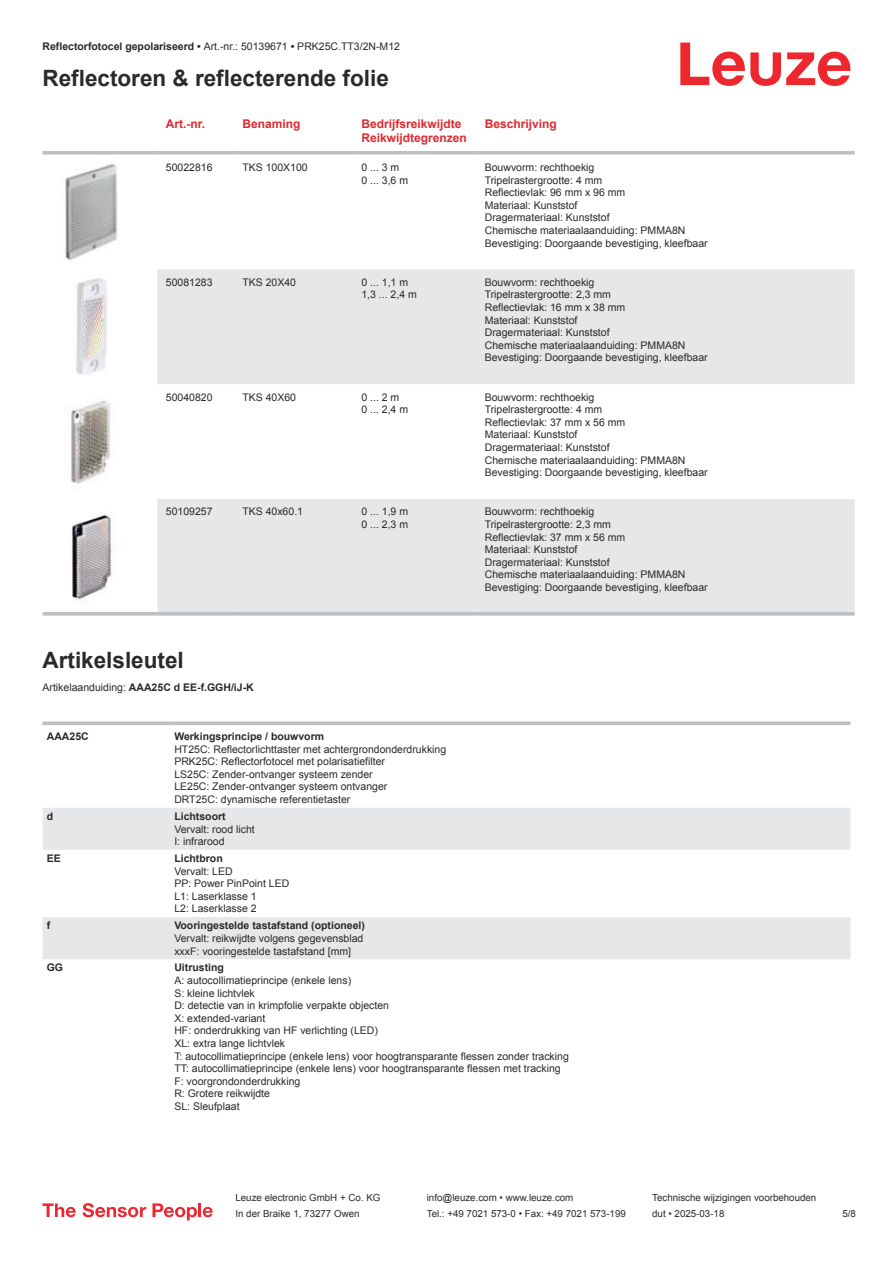
<style>
.page{position:relative;width:893px;height:1263px;background:#fff}
.page>*{position:absolute;margin:0;border:0;box-sizing:border-box;transform-origin:0 0}
.t1{font:700 22.5px "Arial";color:#2b292a}
.t2{font:700 12px/14.4px "Arial";color:#db2a30}
.t3{font:10.5px/12.6px "Arial";color:#2b292a}
.t4{font:700 10.5px "Arial";color:#2b292a}
.t5{font:9.75px "Arial";color:#2b292a}
.s1{font-weight:700}
.s2{font-weight:400}
</style>
<div class="page">
<svg style="left:680px;top:43px;width:170px;height:43px"></svg>
<svg style="left:157px;top:269px;width:698px;height:343px;fill:#e6e7e9"></svg>
<svg style="left:43px;top:151px;width:114px;height:4px"></svg>
<svg style="left:157px;top:151px;width:77px;height:4px"></svg>
<svg style="left:234px;top:151px;width:119px;height:4px"></svg>
<svg style="left:353px;top:151px;width:123px;height:4px"></svg>
<svg style="left:476px;top:151px;width:379px;height:4px;background:#c4c6c8"></svg>
<svg style="left:43px;top:612px;width:114px;height:4px"></svg>
<svg style="left:157px;top:612px;width:77px;height:4px"></svg>
<svg style="left:234px;top:612px;width:119px;height:4px"></svg>
<svg style="left:353px;top:612px;width:123px;height:4px"></svg>
<svg style="left:476px;top:612px;width:379px;height:4px;background:#c3c5c7"></svg>
<img style="left:65px;top:164px;width:53px;height:97px">
<img style="left:73px;top:278px;width:34px;height:97px">
<img style="left:70px;top:400px;width:41px;height:84px">
<img style="left:72px;top:514px;width:44px;height:87px">
<svg style="left:43px;top:808px;width:807px;height:151px;fill:#e6e7e9"></svg>
<svg style="left:43px;top:721px;width:127px;height:4px"></svg>
<svg style="left:170px;top:721px;width:680px;height:4px;background:#c5c7c9"></svg>
<svg style="left:43px;top:1203px;width:33px;height:14px"></svg>
<svg style="left:83px;top:1203px;width:63px;height:14px"></svg>
<svg style="left:153px;top:1203px;width:44px;height:17px"></svg>
<hr style="left:198px;top:1203px;width:3px;height:14px;background:#ed272d">
<svg style="left:203px;top:1207px;width:10px;height:10px"></svg>
<p class="t3" style="left:43px;top:41px;width:359px"><span class="s1">Reflectorfotocel gepolariseerd •</span> Art.-nr.: 50139671 <span class="s1">•</span> PRK25C.TT3/2N-M12</p>
<h1 class="t1" style="left:43px;top:70px;width:348px">Reflectoren &amp; reflecterende folie</h1>
<p class="t2" style="left:166px;top:117px;width:41px">Art.-nr.</p>
<p class="t2" style="left:242px;top:117px;width:60px">Benaming</p>
<p class="t2" style="left:361px;top:117px;width:107px">Bedrijfsreikwijdte<br>Reikwijdtegrenzen</p>
<p class="t2" style="left:485px;top:117px;width:74px">Beschrijving</p>
<p class="t3" style="left:166px;top:162px;width:48px">50022816</p>
<p class="t3" style="left:242px;top:162px;width:67px">TKS 100X100</p>
<p class="t3" style="left:361px;top:162px;width:48px">0 ... 3 m<br>0 ... 3,6 m</p>
<p class="t3" style="left:485px;top:162px;width:224px">Bouwvorm: rechthoekig<br>Tripelrastergrootte: 4 mm<br>Reflectievlak: 96 mm x 96 mm<br>Materiaal: Kunststof<br>Dragermateriaal: Kunststof<br>Chemische materiaalaanduiding: PMMA8N<br>Bevestiging: Doorgaande bevestiging, kleefbaar</p>
<p class="t3" style="left:166px;top:277px;width:48px">50081283</p>
<p class="t3" style="left:242px;top:277px;width:55px">TKS 20X40</p>
<p class="t3" style="left:361px;top:277px;width:57px">0 ... 1,1 m<br>1,3 ... 2,4 m</p>
<p class="t3" style="left:485px;top:277px;width:224px">Bouwvorm: rechthoekig<br>Tripelrastergrootte: 2,3 mm<br>Reflectievlak: 16 mm x 38 mm<br>Materiaal: Kunststof<br>Dragermateriaal: Kunststof<br>Chemische materiaalaanduiding: PMMA8N<br>Bevestiging: Doorgaande bevestiging, kleefbaar</p>
<p class="t3" style="left:166px;top:392px;width:48px">50040820</p>
<p class="t3" style="left:242px;top:392px;width:55px">TKS 40X60</p>
<p class="t3" style="left:361px;top:392px;width:48px">0 ... 2 m<br>0 ... 2,4 m</p>
<p class="t3" style="left:485px;top:392px;width:224px">Bouwvorm: rechthoekig<br>Tripelrastergrootte: 4 mm<br>Reflectievlak: 37 mm x 56 mm<br>Materiaal: Kunststof<br>Dragermateriaal: Kunststof<br>Chemische materiaalaanduiding: PMMA8N<br>Bevestiging: Doorgaande bevestiging, kleefbaar</p>
<p class="t3" style="left:166px;top:506px;width:48px">50109257</p>
<p class="t3" style="left:242px;top:506px;width:62px">TKS 40x60.1</p>
<p class="t3" style="left:361px;top:506px;width:48px">0 ... 1,9 m<br>0 ... 2,3 m</p>
<p class="t3" style="left:485px;top:506px;width:224px">Bouwvorm: rechthoekig<br>Tripelrastergrootte: 2,3 mm<br>Reflectievlak: 37 mm x 56 mm<br>Materiaal: Kunststof<br>Dragermateriaal: Kunststof<br>Chemische materiaalaanduiding: PMMA8N<br>Bevestiging: Doorgaande bevestiging, kleefbaar</p>
<h1 class="t1" style="left:43px;top:652px;width:143px">Artikelsleutel</h1>
<p class="t4" style="left:43px;top:684px;width:213px"><span class="s2">Artikelaanduiding:</span> AAA25C d EE-f.GGH/iJ-K</p>
<p class="t4" style="left:47px;top:732px;width:43px">AAA25C</p>
<p class="t4" style="left:174px;top:732px;width:151px">Werkingsprincipe / bouwvorm</p>
<p class="t3" style="left:174px;top:743px;width:273px">HT25C: Reflectorlichttaster met achtergrondonderdrukking PRK25C: Reflectorfotocel met polarisatiefilter<br>LS25C: Zender-ontvanger systeem zender<br>LE25C: Zender-ontvanger systeem ontvanger<br>DRT25C: dynamische referentietaster</p>
<p class="t4" style="left:47px;top:812px;width:8px">d</p>
<p class="t4" style="left:174px;top:812px;width:53px">Lichtsoort</p>
<p class="t3" style="left:174px;top:823px;width:82px">Vervalt: rood licht<br>I: infrarood</p>
<p class="t4" style="left:47px;top:854px;width:16px">EE</p>
<p class="t4" style="left:174px;top:854px;width:50px">Lichtbron</p>
<p class="t3" style="left:174px;top:865px;width:116px">Vervalt: LED<br>PP: Power PinPoint LED<br>L1: Laserklasse 1<br>L2: Laserklasse 2</p>
<p class="t4" style="left:47px;top:922px;width:5px">f</p>
<p class="t4" style="left:174px;top:922px;width:192px">Vooringestelde tastafstand (optioneel)</p>
<p class="t3" style="left:174px;top:933px;width:191px">Vervalt: reikwijdte volgens gegevensblad xxxF: vooringestelde tastafstand [mm]</p>
<p class="t4" style="left:47px;top:964px;width:18px">GG</p>
<p class="t4" style="left:174px;top:964px;width:51px">Uitrusting</p>
<p class="t3" style="left:174px;top:975px;width:396px">A: autocollimatieprincipe (enkele lens)<br>S: kleine lichtvlek<br>D: detectie van in krimpfolie verpakte objecten<br>X: extended-variant<br>HF: onderdrukking van HF verlichting (LED)<br>XL: extra lange lichtvlek<br>T: autocollimatieprincipe (enkele lens) voor hoogtransparante flessen zonder tracking TT: autocollimatieprincipe (enkele lens) voor hoogtransparante flessen met tracking F: voorgrondonderdrukking<br>R: Grotere reikwijdte<br>SL: Sleufplaat</p>
<p class="t5" style="left:235px;top:1194px;width:146px">Leuze electronic GmbH + Co. KG</p>
<p class="t5" style="left:427px;top:1194px;width:148px">info@leuze.com • www.leuze.com</p>
<p class="t5" style="left:652px;top:1194px;width:166px">Technische wijzigingen voorbehouden</p>
<p class="t5" style="left:235px;top:1210px;width:126px">In der Braike 1, 73277 Owen</p>
<p class="t5" style="left:427px;top:1210px;width:201px">Tel.: +49 7021 573-0 • Fax: +49 7021 573-199</p>
<p class="t5" style="left:652px;top:1210px;width:74px">dut • 2025-03-18</p>
<p class="t5" style="left:842px;top:1210px;width:15px">5 /8</p>
</div>
